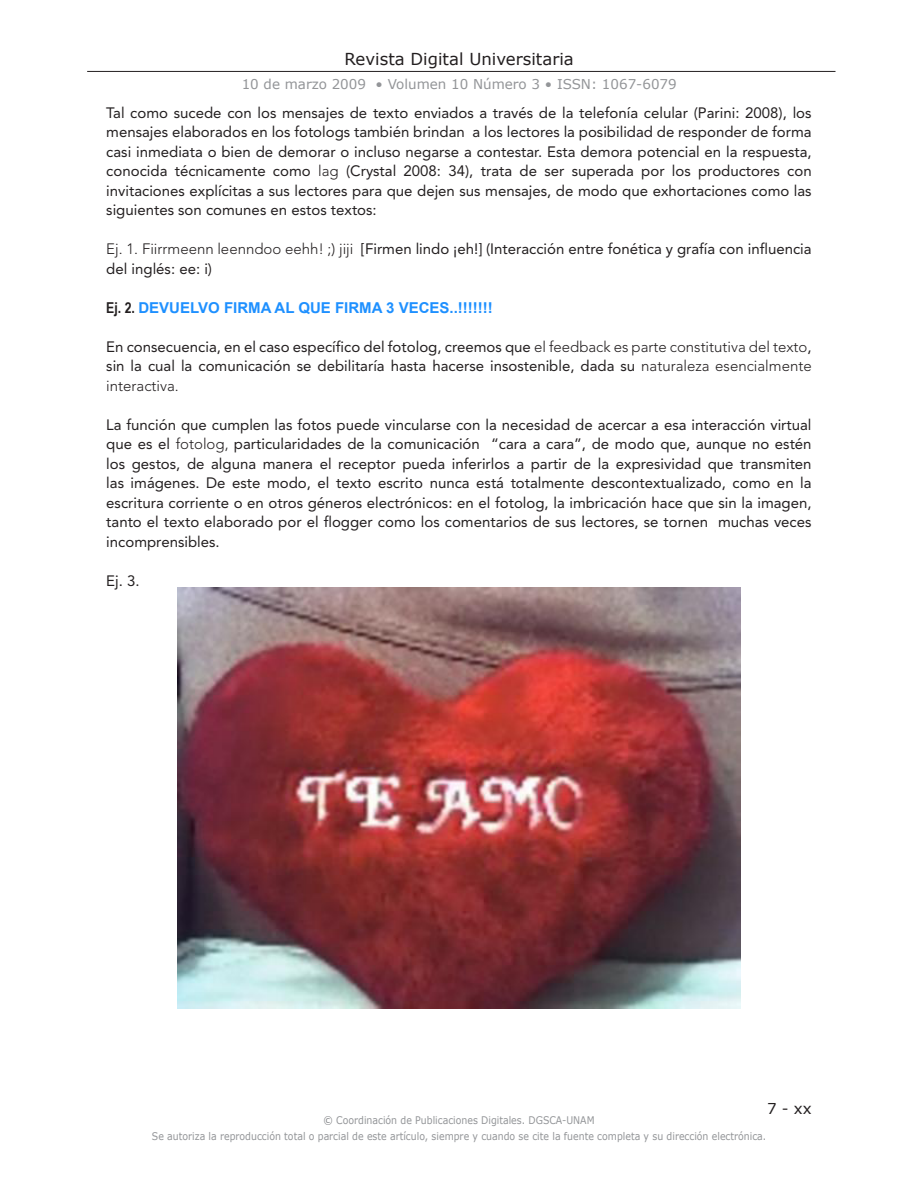
<style>
.page{position:relative;width:918px;height:1188px;background:#fff}
.page>*{position:absolute;margin:0;border:0;box-sizing:border-box;transform-origin:0 0}
.t1{font:16.5px "Verdana";color:#231f20}
.cuerpo{font:15px/19.5px "Avenir";color:#231f20;text-align:justify}
.cuerpo-2{font:700 15px "Arial";color:#1e90ff}
.t2{font:15px "Verdana";color:#231f20}
.t3{font:13.5px "Verdana";color:#939598}
.t4{font:10.5px/15.9px "Verdana";color:#939598;text-align:center;scale:.89 1}
.s1{font-weight:300}
.s2{font-family:"Arial Narrow";color:#231f20}
.s3{color:#808285}
</style>
<div class="page">
<hr style="left:87px;top:71px;width:749px;height:1px;background:#231f20">
<img style="left:178px;top:587px;width:562px;height:422px">
<p class="t1" style="left:345px;top:49px;width:231px">Revista Digital Universitaria</p>
<p class="t3" style="left:242px;top:76px;width:437px">10 de marzo 2009 • Volumen 10 Número 3 • ISSN: 1067-6079</p>
<p class="cuerpo" style="left:106px;top:103px;width:707px">Tal como sucede con los mensajes de texto enviados a través de la telefonía celular (Parini: 2008), los mensajes elaborados en los fotologs también brindan a los lectores la posibilidad de responder de forma casi inmediata o bien de demorar o incluso negarse a contestar. Esta demora potencial en la respuesta, conocida técnicamente como <span class="s1">lag</span> (Crystal 2008: 34), trata de ser superada por los productores con invitaciones explícitas a sus lectores para que dejen sus mensajes, de modo que exhortaciones como las siguientes son comunes en estos textos:</p>
<p class="cuerpo" style="left:106px;top:239px;width:707px"><span class="s1">Ej. 1. Fiirrmeenn leenndoo eehh! ;) jiji</span> [Firmen lindo ¡eh!] (Interacción entre fonética y grafía con influencia del inglés: ee: i)</p>
<p class="cuerpo-2" style="left:106px;top:298px;width:388px"><span class="s2">Ej. 2.</span> DEVUELVO FIRMA AL QUE FIRMA 3 VECES..!!!!!!!</p>
<p class="cuerpo" style="left:106px;top:337px;width:707px">En consecuencia, en el caso específico del fotolog, creemos que <span class="s1">el feedback es parte constitutiva del texto</span>, sin la cual la comunicación se debilitaría hasta hacerse insostenible, dada su <span class="s1">naturaleza esencialmente interactiva.</span></p>
<p class="cuerpo" style="left:106px;top:415px;width:707px">La función que cumplen las fotos puede vincularse con la necesidad de acercar a esa interacción virtual que es el <span class="s1">fotolog,</span> particularidades de la comunicación “cara a cara”, de modo que, aunque no estén los gestos, de alguna manera el receptor pueda inferirlos a partir de la expresividad que transmiten las imágenes. De este modo, el texto escrito nunca está totalmente descontextualizado, como en la escritura corriente o en otros géneros electrónicos: en el fotolog, la imbricación hace que sin la imagen, tanto el texto elaborado por el flogger como los comentarios de sus lectores, se tornen muchas veces incomprensibles.</p>
<p class="cuerpo" style="left:106px;top:571px;width:35px">Ej. 3.</p>
<p class="t2" style="left:767px;top:1099px;width:46px">7 - xx</p>
<p class="t4" style="left:152px;top:1112px;width:692px"><span class="s3">©</span> Coordinación de Publicaciones Digitales. DGSCA-UNAM<br>Se autoriza la reproducción total o parcial de este artículo, siempre y cuando se cite la fuente completa y su dirección electrónica.</p>
</div>
